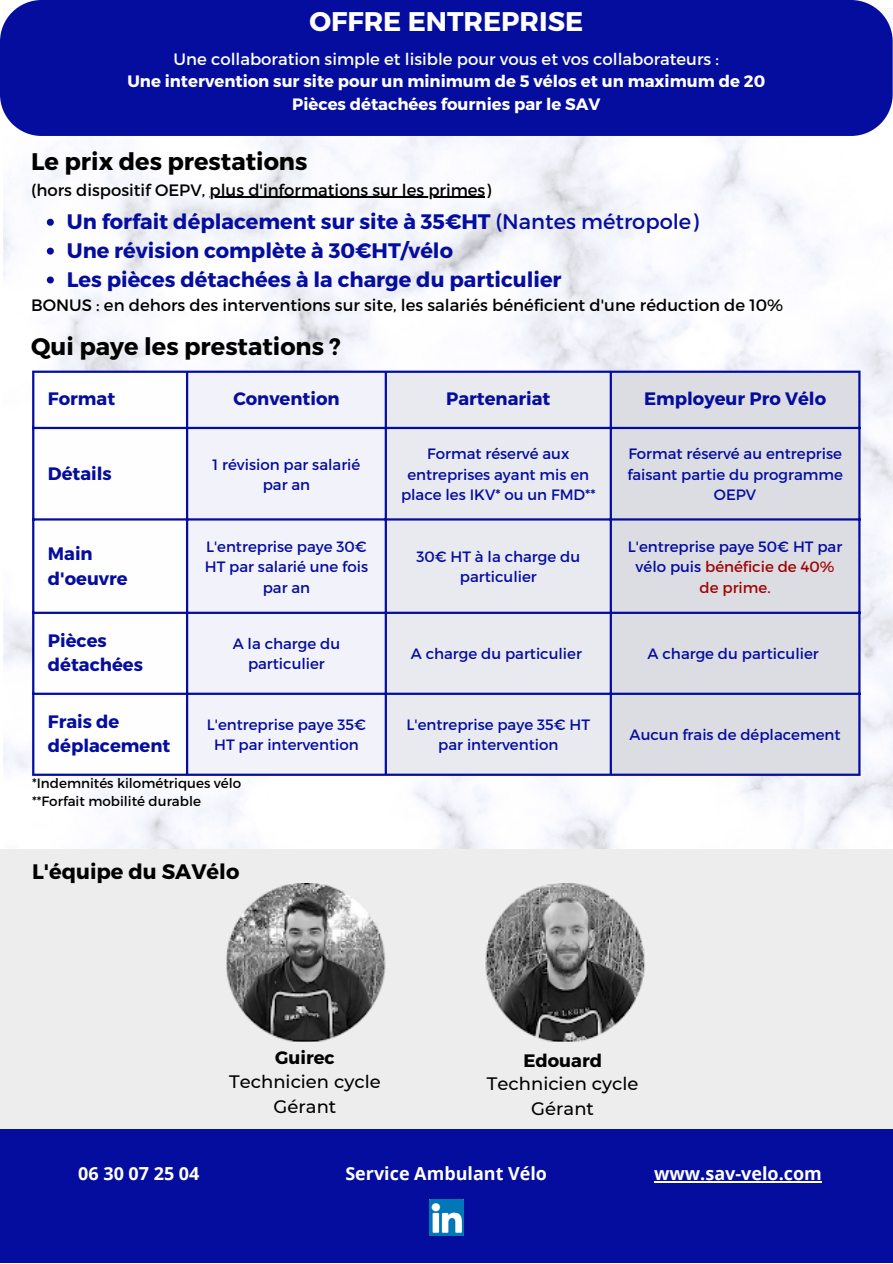
<style>
.page{position:relative;width:893px;height:1264px;background:#fff}
.page>*{position:absolute;margin:0;border:0;box-sizing:border-box;transform-origin:0 0}
.t1{font:700 27px "Montserrat";color:#fff}
.t2{font:700 24px "Montserrat";color:#000}
.t3{font:700 21px "Montserrat";color:#050d9e}
.t4{font:700 21px "Montserrat";color:#000}
.t5{font:700 18px/24.8px "Montserrat";color:#050d9e}
.t6{font:700 18px "Open Sans";color:#fff}
.t7{font:500 18px "Montserrat";color:#000}
.t8{font:700 18px "Montserrat";color:#000}
.t9{font:16.5px "Montserrat";color:#000}
.t10{font:700 16.5px "Montserrat";color:#fff}
.t11{font:16.5px "Montserrat";color:#fff}
.t12{font:15px/20.2px "Montserrat";color:#050d9e;text-align:center}
.t13{font:13.5px "Montserrat";color:#000}
.s1{font-weight:400}
.s2{color:#9e0505}
</style>
<div class="page">
<img style="left:4px;top:136px;width:888px;height:712px">
<div style="left:0;top:0;width:892px;height:136px;background:#050d9e"></div>
<svg style="left:34px;top:373px;width:152px;height:400px"></svg>
<div style="left:188px;top:373px;width:196px;height:400px;background:#f2f2fa"></div>
<div style="left:387px;top:373px;width:222px;height:400px;background:#e9eaf0"></div>
<div style="left:612px;top:373px;width:246px;height:400px;background:#dcdde3"></div>
<hr style="left:32px;top:373px;width:2px;height:400px;background:#050d9e">
<hr style="left:186px;top:373px;width:2px;height:400px;background:#050d9e">
<hr style="left:384px;top:373px;width:3px;height:400px;background:#050d9e">
<hr style="left:609px;top:373px;width:3px;height:400px;background:#050d9e">
<hr style="left:858px;top:373px;width:2px;height:400px;background:#050d9e">
<hr style="left:32px;top:370px;width:828px;height:3px;background:#050d9e">
<hr style="left:32px;top:427px;width:828px;height:2px;background:#050d9e">
<hr style="left:32px;top:518px;width:828px;height:2px;background:#050d9e">
<hr style="left:32px;top:611px;width:828px;height:3px;background:#050d9e">
<hr style="left:32px;top:692px;width:828px;height:3px;background:#050d9e">
<hr style="left:32px;top:773px;width:828px;height:3px;background:#050d9e">
<div style="left:0;top:848px;width:892px;height:281px;background:#ededed"></div>
<div style="left:0;top:1129px;width:892px;height:133px;background:#050d9e"></div>
<img style="left:226px;top:883px;width:419px;height:158px">
<img style="left:429px;top:1199px;width:34px;height:36px">
<svg style="left:47px;top:219px;width:7px;height:7px"></svg>
<svg style="left:47px;top:248px;width:7px;height:7px"></svg>
<svg style="left:47px;top:276px;width:7px;height:7px"></svg>
<hr style="left:209px;top:197px;width:276px;height:1px;background:#000">
<hr style="left:654px;top:1181px;width:167px;height:1px;background:#fff">
<p class="t1" style="left:309px;top:4px;width:275px">OFFRE ENTREPRISE</p>
<p class="t11" style="left:174px;top:48px;width:547px">Une collaboration simple et lisible pour vous et vos collaborateurs :</p>
<p class="t10" style="left:127px;top:71px;width:639px">Une intervention sur site pour un minimum de 5 vélos et un maximum de 20</p>
<p class="t10" style="left:292px;top:93px;width:310px">Pièces détachées fournies par le SAV</p>
<p class="t2" style="left:31px;top:145px;width:278px">Le prix des prestations</p>
<p class="t9" style="left:31px;top:179px;width:461px">(hors dispositif OEPV, plus d'informations sur les primes)</p>
<p class="t3" style="left:67px;top:208px;width:633px">Un forfait déplacement sur site à 35€HT <span class="s1">(Nantes métropole)</span></p>
<p class="t3" style="left:67px;top:237px;width:388px">Une révision complète à 30€HT/vélo</p>
<p class="t3" style="left:67px;top:266px;width:496px">Les pièces détachées à la charge du particulier</p>
<p class="t9" style="left:31px;top:294px;width:753px">BONUS : en dehors des interventions sur site, les salariés bénéficient d'une réduction de 10%</p>
<p class="t2" style="left:31px;top:331px;width:311px">Qui paye les prestations ?</p>
<p class="t5" style="left:48px;top:386px;width:69px">Format</p>
<p class="t5" style="left:233px;top:386px;width:108px">Convention</p>
<p class="t5" style="left:446px;top:386px;width:106px">Partenariat</p>
<p class="t5" style="left:644px;top:386px;width:184px">Employeur Pro Vélo</p>
<p class="t5" style="left:48px;top:460px;width:65px">Détails</p>
<p class="t12" style="left:212px;top:453px;width:149px">1 révision par salarié par an</p>
<p class="t12" style="left:401px;top:443px;width:196px">Format réservé aux entreprises ayant mis en place les IKV* ou un FMD**</p>
<p class="t12" style="left:627px;top:443px;width:217px">Format réservé au entreprise faisant partie du programme<br>OEPV</p>
<p class="t5" style="left:48px;top:540px;width:81px">Main d'oeuvre</p>
<p class="t12" style="left:205px;top:536px;width:165px">L'entreprise paye 30€<br>HT par salarié une fois par an</p>
<p class="t12" style="left:416px;top:546px;width:165px">30€ HT à la charge du particulier</p>
<p class="t12" style="left:628px;top:536px;width:216px">L'entreprise paye 50€ HT par vélo puis <span class="s2">bénéficie de 40% de prime.</span></p>
<p class="t5" style="left:48px;top:627px;width:96px">Pièces détachées</p>
<p class="t12" style="left:233px;top:632px;width:109px">A la charge du particulier</p>
<p class="t12" style="left:411px;top:642px;width:173px">A charge du particulier</p>
<p class="t12" style="left:647px;top:642px;width:173px">A charge du particulier</p>
<p class="t5" style="left:48px;top:707px;width:124px">Frais de déplacement</p>
<p class="t12" style="left:207px;top:713px;width:160px">L'entreprise paye 35€<br>HT par intervention</p>
<p class="t12" style="left:406px;top:713px;width:185px">L'entreprise paye 35€ HT par intervention</p>
<p class="t12" style="left:629px;top:723px;width:212px">Aucun frais de déplacement</p>
<p class="t13" style="left:32px;top:774px;width:211px">*Indemnités kilométriques vélo</p>
<p class="t13" style="left:32px;top:792px;width:170px">**Forfait mobilité durable</p>
<p class="t4" style="left:32px;top:858px;width:209px">L'équipe du SAVélo</p>
<p class="t8" style="left:275px;top:1046px;width:61px">Guirec</p>
<p class="t7" style="left:229px;top:1070px;width:153px">Technicien cycle</p>
<p class="t7" style="left:273px;top:1095px;width:64px">Gérant</p>
<p class="t8" style="left:523px;top:1048px;width:80px">Edouard</p>
<p class="t7" style="left:487px;top:1072px;width:153px">Technicien cycle</p>
<p class="t7" style="left:531px;top:1097px;width:64px">Gérant</p>
<p class="t6" style="left:78px;top:1160px;width:123px">06 30 07 25 04</p>
<p class="t6" style="left:345px;top:1160px;width:203px">Service Ambulant Vélo</p>
<p class="t6" style="left:654px;top:1160px;width:169px">www.sav-velo.com</p>
</div>
